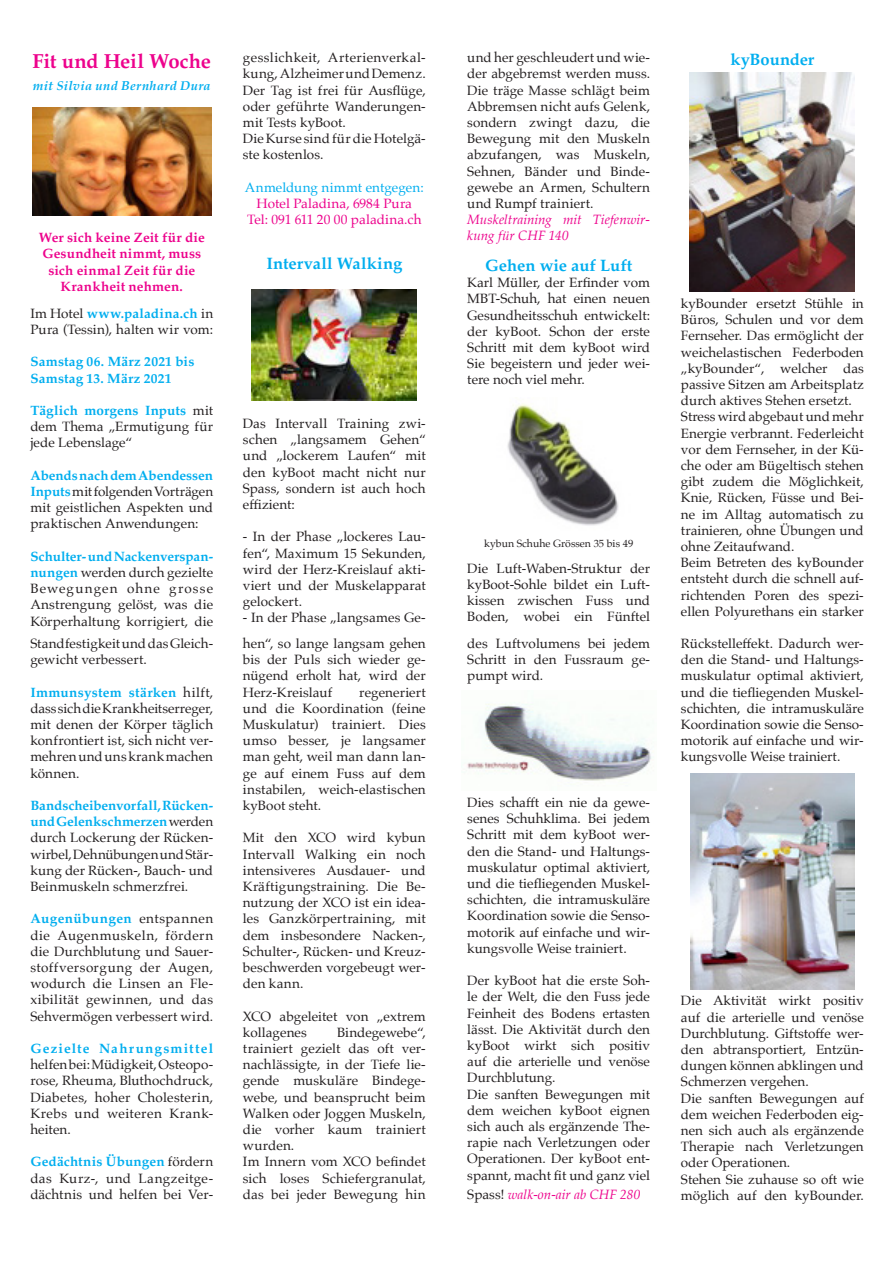
<style>
.page{position:relative;width:893px;height:1263px;background:#fff}
.page>*{position:absolute;margin:0;border:0;box-sizing:border-box;transform-origin:0 0}
.t1{font:700 20.25px "Palatino";letter-spacing:-.015em;color:#ed028c}
.t2{font:700 16.5px "Palatino";color:#00aeef}
.t3{font:13.5px/16.2px "Palatino";color:#231f20;text-align:justify}
.t4{font:700 13.5px/16.2px "Palatino";letter-spacing:.01em;color:#ed028c;text-align:center}
.t5{font:italic 13.5px/16.2px "Palatino";color:#ed028c}
.t6{font:700 13.5px "Palatino";letter-spacing:.005em;color:#00aeef}
.t7{font:13.5px/16.2px "Palatino";letter-spacing:.02em;color:#231f20}
.t8{font:13.5px "Palatino";letter-spacing:.005em;color:#ed028c}
.t9{font:13.5px "Palatino";color:#00aeef}
.t10{font:italic 700 12.9px "Palatino";letter-spacing:.03em;color:#00aeef}
.t11{font:10.5px "Palatino";color:#231f20}
.s1{font-weight:700;color:#00aeef}
.s2{font-style:normal;color:#231f20}
</style>
<div class="page">
<img style="left:33px;top:107px;width:178px;height:108px">
<img style="left:252px;top:290px;width:165px;height:111px">
<img style="left:507px;top:403px;width:112px;height:123px">
<img style="left:467px;top:704px;width:187px;height:77px">
<img style="left:690px;top:73px;width:165px;height:219px">
<img style="left:691px;top:773px;width:163px;height:216px">
<p class="t1" style="left:33px;top:44px;width:180px">Fit und Heil Woche</p>
<p class="t10" style="left:33px;top:75px;width:180px">mit Silvia und Bernhard Dura</p>
<p class="t4" style="left:39px;top:229px;width:167px">Wer sich keine Zeit für die<br>Gesundheit nimmt, muss sich einmal Zeit für die<br>Krankheit nehmen.</p>
<p class="t3" style="left:30px;top:305px;width:184px">Im Hotel <span class="s1">www.paladina.ch</span> in<br>Pura (Tessin), halten wir vom:</p>
<p class="t6" style="left:30px;top:350px;width:165px">Samstag 06. März 2021 bis</p>
<p class="t6" style="left:30px;top:366px;width:143px">Samstag 13. März 2021</p>
<p class="t3" style="left:30px;top:402px;width:184px"><span class="s1">Täglich morgens Inputs</span> mit dem Thema „Ermutigung für jede Lebenslage“</p>
<p class="t6" style="left:30px;top:464px;width:184px">Abends nach dem Abendessen</p>
<p class="t3" style="left:30px;top:483px;width:184px"><span class="s1">Inputs</span> mit folgenden Vorträgen mit geistlichen Aspekten und praktischen Anwendungen:</p>
<p class="t3" style="left:30px;top:548px;width:184px"><span class="s1">Schulter- und Nackenverspan&shy;nungen</span> werden durch gezielte Bewegungen ohne grosse Anstrengung gelöst, was die Körperhaltung korrigiert, die</p>
<p class="t3" style="left:30px;top:635px;width:184px">Standfestigkeit und das Gleich&shy;gewicht verbessert.</p>
<p class="t3" style="left:30px;top:684px;width:184px"><span class="s1">Immunsystem stärken</span> hilft, dass sich die Krankheitserreger, mit denen der Körper täglich konfrontiert ist, sich nicht ver&shy;mehren und uns krank machen können.</p>
<p class="t3" style="left:30px;top:797px;width:184px"><span class="s1">Bandscheibenvorfall, Rücken&shy;und Gelenkschmerzen</span>werden durch Lockerung der Rücken&shy;wirbel, Dehnübungen und Stär&shy;kung der Rücken-, Bauch- und Beinmuskeln schmerzfrei.</p>
<p class="t3" style="left:30px;top:911px;width:184px"><span class="s1">Augenübungen</span> entspannen die Augenmuskeln, fördern die Durchblutung und Sauer&shy;stoffversorgung der Augen, wodurch die Linsen an Fle&shy;xibilität gewinnen, und das Sehvermögen verbessert wird.</p>
<p class="t3" style="left:30px;top:1040px;width:184px"><span class="s1">Gezielte Nahrungsmittel </span>helfen bei: Müdigkeit, Osteopo&shy;rose, Rheuma, Bluthochdruck, Diabetes, hoher Cholesterin, Krebs und weiteren Krank&shy;heiten.</p>
<p class="t3" style="left:30px;top:1154px;width:184px"><span class="s1">Gedächtnis Übungen</span> fördern das Kurz-, und Langzeitge&shy;dächtnis und helfen bei Ver-</p>
<p class="t7" style="left:243px;top:49px;width:184px">gesslichkeit, Arterienverkal&shy;kung, Alzheimer und Demenz.</p>
<p class="t3" style="left:243px;top:82px;width:184px">Der Tag ist frei für Ausflüge, oder geführte Wanderungen&shy;mit Tests kyBoot.</p>
<p class="t3" style="left:243px;top:130px;width:184px">Die Kurse sind für die Hotelgä&shy;ste kostenlos.</p>
<p class="t9" style="left:245px;top:176px;width:180px">Anmeldung nimmt entgegen:</p>
<p class="t8" style="left:257px;top:192px;width:157px">Hotel Paladina, 6984 Pura</p>
<p class="t8" style="left:247px;top:208px;width:176px">Tel: 091 611 20 00 paladina.ch</p>
<p class="t2" style="left:266px;top:250px;width:137px">Intervall Walking</p>
<p class="t3" style="left:243px;top:415px;width:184px">Das Intervall Training zwi&shy;schen „langsamem Gehen“ und „lockerem Laufen“ mit den kyBoot macht nicht nur Spass, sondern ist auch hoch effizient:</p>
<p class="t3" style="left:243px;top:529px;width:184px">- In der Phase „lockeres Lau&shy;fen“, Maximum 15 Sekunden, wird der Herz-Kreislauf akti&shy;viert und der Muskelapparat gelockert.</p>
<p class="t3" style="left:243px;top:605px;width:184px;line-height:25.5px">- In der Phase „langsames Ge&shy;hen“, so lange langsam gehen</p>
<p class="t3" style="left:243px;top:651px;width:184px">bis der Puls sich wieder ge&shy;nügend erholt hat, wird der Herz-Kreislauf</p>
<p class="t3" style="left:243px;top:684px;width:184px;text-indent:116px">regeneriert und die Koordination (feine Muskulatur) trainiert. Dies umso besser, je langsamer man geht, weil man dann lan&shy;ge auf einem Fuss auf dem instabilen, weich-elastischen kyBoot steht.</p>
<p class="t3" style="left:243px;top:830px;width:184px">Mit den XCO wird kybun Intervall Walking ein noch intensiveres Ausdauer- und Kräftigungstraining. Die Be&shy;nutzung der XCO ist ein idea&shy;les Ganzkörpertraining, mit dem insbesondere Nacken-, Schulter-, Rücken- und Kreuz&shy;beschwerden vorgebeugt wer&shy;den kann.</p>
<p class="t3" style="left:243px;top:1008px;width:184px">XCO abgeleitet von „extrem kollagenes</p>
<p class="t3" style="left:243px;top:1024px;width:184px;text-indent:94px">Bindegewebe“, trainiert gezielt das oft ver&shy;nachlässigte, in der Tiefe lie&shy;gende muskuläre Bindege&shy;webe, und beansprucht beim Walken oder Joggen Muskeln, die vorher kaum trainiert wurden.</p>
<p class="t3" style="left:243px;top:1154px;width:184px">Im Innern vom XCO befindet sich loses Schiefergranulat, das bei jeder Bewegung hin</p>
<p class="t3" style="left:467px;top:49px;width:184px">und her geschleudert und wie&shy;der abgebremst werden muss.<br>Die träge Masse schlägt beim Abbremsen nicht aufs Gelenk, sondern zwingt dazu, die Bewegung mit den Muskeln abzufangen, was Muskeln, Sehnen, Bänder und Binde&shy;gewebe an Armen, Schultern und Rumpf trainiert.</p>
<p class="t5" style="left:467px;top:211px;width:184px">Muskeltraining mit Tiefenwir&shy;kung für CHF 140</p>
<p class="t2" style="left:485px;top:251px;width:149px">Gehen wie auf Luft</p>
<p class="t3" style="left:467px;top:274px;width:184px">Karl Müller, der Erfinder vom MBT-Schuh, hat einen neuen Gesundheitsschuh entwickelt: der kyBoot. Schon der erste Schritt mit dem kyBoot wird Sie begeistern und jeder wei&shy;tere noch viel mehr.</p>
<p class="t11" style="left:484px;top:535px;width:151px">kybun Schuhe Grössen 35 bis 49</p>
<p class="t3" style="left:467px;top:560px;width:184px">Die Luft-Waben-Struktur der kyBoot-Sohle bildet ein Luft&shy;kissen zwischen Fuss und Boden, wobei ein Fünftel</p>
<p class="t3" style="left:467px;top:635px;width:184px">des Luftvolumens bei jedem Schritt in den Fussraum ge&shy;pumpt wird.</p>
<p class="t3" style="left:467px;top:794px;width:184px">Dies schafft ein nie da gewe&shy;senes Schuhklima. Bei jedem Schritt mit dem kyBoot wer&shy;den die Stand- und Haltungs&shy;muskulatur optimal aktiviert, und die tiefliegenden Muskel&shy;schichten, die intramuskuläre Koordination sowie die Senso&shy;motorik auf einfache und wir&shy;kungsvolle Weise trainiert.</p>
<p class="t3" style="left:467px;top:972px;width:184px">Der kyBoot hat die erste Soh&shy;le der Welt, die den Fuss jede Feinheit des Bodens ertasten lässt. Die Aktivität durch den kyBoot wirkt sich positiv auf die arterielle und venöse Durchblutung.</p>
<p class="t3" style="left:467px;top:1086px;width:184px">Die sanften Bewegungen mit dem weichen kyBoot eignen sich auch als ergänzende The&shy;rapie nach Verletzungen oder Operationen. Der kyBoot ent&shy;spannt, macht fit und ganz viel</p>
<p class="t5" style="left:467px;top:1186px;width:175px"><span class="s2">Spass!</span> walk-on-air ab CHF 280</p>
<p class="t2" style="left:730px;top:45px;width:86px">kyBounder</p>
<p class="t3" style="left:681px;top:295px;width:184px">kyBounder ersetzt Stühle in Büros, Schulen und vor dem Fernseher. Das ermöglicht der weichelastischen Federboden „kyBounder“, welcher das passive Sitzen am Arbeitsplatz durch aktives Stehen ersetzt.</p>
<p class="t3" style="left:681px;top:409px;width:184px">Stress wird abgebaut und mehr Energie verbrannt. Federleicht vor dem Fernseher, in der Kü&shy;che oder am Bügeltisch stehen gibt zudem die Möglichkeit, Knie, Rücken, Füsse und Bei&shy;ne im Alltag automatisch zu trainieren, ohne Übungen und ohne Zeitaufwand.</p>
<p class="t3" style="left:681px;top:554px;width:184px">Beim Betreten des kyBounder entsteht durch die schnell auf&shy;richtenden Poren des spezi&shy;ellen Polyurethans ein starker</p>
<p class="t3" style="left:681px;top:635px;width:184px">Rückstelleffekt. Dadurch wer&shy;den die Stand- und Haltungs&shy;muskulatur optimal aktiviert, und die tiefliegenden Muskel&shy;schichten, die intramuskuläre Koordination sowie die Senso&shy;motorik auf einfache und wir&shy;kungsvolle Weise trainiert.</p>
<p class="t3" style="left:681px;top:992px;width:184px">Die Aktivität wirkt positiv auf die arterielle und venöse Durchblutung. Giftstoffe wer&shy;den abtransportiert, Entzün&shy;dungen können abklingen und Schmerzen vergehen.</p>
<p class="t3" style="left:681px;top:1090px;width:184px">Die sanften Bewegungen auf dem weichen Federboden eig&shy;nen sich auch als ergänzende Therapie nach Verletzungen oder Operationen.</p>
<p class="t3" style="left:681px;top:1171px;width:184px">Stehen Sie zuhause so oft wie möglich auf den kyBounder.</p>
</div>
